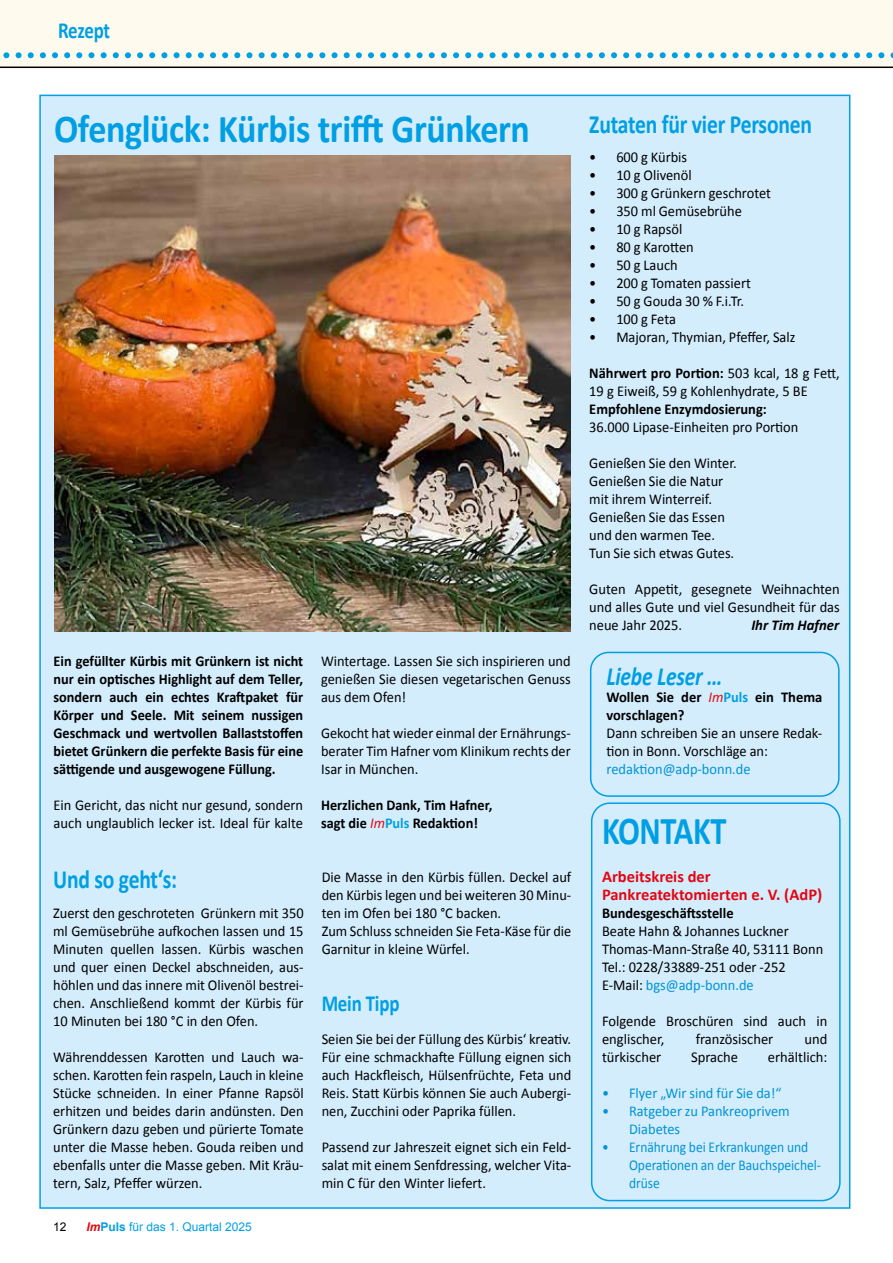
<style>
.page{position:relative;width:893px;height:1263px;background:#fff}
.page>*{position:absolute;margin:0;border:0;box-sizing:border-box;transform-origin:0 0}
.t1{font:700 39.6px "Calibri";letter-spacing:-.01em;color:#009fe3;scale:.91 1}
.t2{font:700 39.6px "Calibri";letter-spacing:-.01em;color:#009fe3;scale:.82 1}
.t3{font:700 26.4px "Calibri";letter-spacing:-.01em;color:#009fe3;scale:.82 1}
.t4{font:italic 700 26.4px "Calibri";letter-spacing:-.01em;color:#009fe3;scale:.82 1}
.t5{font:700 23.1px "Calibri";letter-spacing:-.01em;color:#009fe3;scale:.82 1}
.t6{font:700 16.5px/18px "Calibri";color:#e30613}
.t7{font:15px/18px "Calibri";color:#000;scale:.96 1}
.t8{font:700 15px/18px "Calibri";color:#000;text-align:justify;scale:.95 1}
.t9{font:15px/18px "Calibri";color:#000}
.t10{font:15px/18px "Calibri";color:#000;text-align:justify;scale:.95 1}
.t11{font:15px/18px "Calibri";color:#0093d6;scale:.96 1}
.t12{font:15px/18px "Calibri";color:#0093d6;scale:.9 1}
.t13{font:700 15px "Calibri";color:#000;scale:.96 1}
.t14{font:700 15px/18px "Calibri";color:#000}
.t15{font:italic 700 15px "Calibri";color:#000}
.t16{font:12px "Arial";color:#009fe3}
.t17{font:12px "Arial";color:#000}
.s1{font-weight:700;font-style:italic;color:#e30613}
.s2{font-weight:700}
.s3{font-weight:400;font-style:italic;color:#e30613}
.s4{color:#009fe3}
.s5{color:#0093d6}
</style>
<div class="page">
<div style="left:0;top:0;width:893px;height:68px;background:#fffaee"></div>
<svg style="left:0;top:52px;width:893px;height:6px;background:#9fd7e9"></svg>
<div style="left:39px;top:95px;width:811px;height:1114px;background:#d4edfc;border:2px solid #009fe3"></div>
<div style="left:591px;top:802px;width:250px;height:399px;border:2px solid #009fe3;border-radius:18px"></div>
<img style="left:54px;top:155px;width:517px;height:476px">
<div style="left:590px;top:652px;width:250px;height:145px;border:2px solid #009fe3;border-radius:18px"></div>
<h3 class="t5" style="left:58px;top:15px;width:65px">Rezept</h3>
<h1 class="t1" style="left:54px;top:103px;width:524px">Ofenglück: Kürbis trifft Grünkern</h1>
<p class="t8" style="left:54px;top:652px;width:264px">Ein gefüllter Kürbis mit Grünkern ist nicht nur ein optisches Highlight auf dem Teller, sondern auch ein echtes Kraftpaket für Körper und Seele. Mit seinem nussigen Geschmack und wertvollen Ballaststoffen bietet Grünkern die perfekte Basis für eine sättigende und ausgewogene Füllung.</p>
<p class="t7" style="left:54px;top:796px;width:262px">Ein Gericht, das nicht nur gesund, sondern auch unglaublich lecker ist. Ideal für kalte</p>
<h2 class="t3" style="left:53px;top:862px;width:153px">Und so geht‘s:</h2>
<p class="t7" style="left:53px;top:904px;width:262px;text-align:justify">Zuerst den geschroteten Grünkern mit 350 ml Gemüsebrühe aufkochen lassen und 15<br>Minuten quellen lassen. Kürbis waschen und quer einen Deckel abschneiden, aus&shy;höhlen und das innere mit Olivenöl bestrei&shy;chen. Anschließend kommt der Kürbis für 10 Minuten bei 180 °C in den Ofen.</p>
<p class="t7" style="left:53px;top:1048px;width:262px;text-align:justify">Währenddessen Karotten und Lauch wa&shy;schen. Karotten fein raspeln, Lauch in kleine Stücke schneiden. In einer Pfanne Rapsöl erhitzen und beides darin andünsten. Den Grünkern dazu geben und pürierte Tomate unter die Masse heben. Gouda reiben und ebenfalls unter die Masse geben. Mit Kräu&shy;tern, Salz, Pfeffer würzen.</p>
<p class="t17" style="left:53px;top:1219px;width:15px">12</p>
<p class="t16" style="left:86px;top:1219px;width:167px"><span class="s1">Im</span><span class="s2">Puls</span> für das 1. Quartal 2025</p>
<p class="t7" style="left:321px;top:652px;width:261px;text-align:justify">Wintertage. Lassen Sie sich inspirieren und genießen Sie diesen vegetarischen Genuss aus dem Ofen!</p>
<p class="t10" style="left:321px;top:724px;width:264px">Gekocht hat wieder einmal der Ernährungs&shy;berater Tim Hafner vom Klinikum rechts der Isar in München.</p>
<p class="t8" style="left:321px;top:796px;width:182px">Herzlichen Dank, Tim Hafner, sagt die <span class="s3">Im</span><span class="s4">Puls</span> Redaktion!</p>
<p class="t7" style="left:322px;top:868px;width:262px">Die Masse in den Kürbis füllen. Deckel auf den Kürbis legen und bei weiteren 30 Minu&shy;ten im Ofen bei 180 °C backen.<br>Zum Schluss schneiden Sie Feta-Käse für die Garnitur in kleine Würfel.</p>
<h3 class="t5" style="left:322px;top:989px;width:96px">Mein Tipp</h3>
<p class="t7" style="left:322px;top:1030px;width:262px;text-align:justify">Seien Sie bei der Füllung des Kürbis‘ kreativ.<br>Für eine schmackhafte Füllung eignen sich auch Hackfleisch, Hülsenfrüchte, Feta und Reis. Statt Kürbis können Sie auch Aubergi&shy;nen, Zucchini oder Paprika füllen.</p>
<p class="t7" style="left:322px;top:1138px;width:262px;text-align:justify">Passend zur Jahreszeit eignet sich ein Feld&shy;salat mit einem Senfdressing, welcher Vita&shy;min C für den Winter liefert.</p>
<h2 class="t3" style="left:589px;top:107px;width:273px">Zutaten für vier Personen</h2>
<p class="t7" style="left:589px;top:148px;width:103px">• 600 g Kürbis</p>
<p class="t7" style="left:589px;top:166px;width:108px">• 10 g Olivenöl</p>
<p class="t7" style="left:589px;top:184px;width:191px">• 300 g Grünkern geschrotet</p>
<p class="t7" style="left:589px;top:202px;width:160px">• 350 ml Gemüsebrühe</p>
<p class="t7" style="left:589px;top:220px;width:98px">• 10 g Rapsöl</p>
<p class="t7" style="left:589px;top:238px;width:110px">• 80 g Karotten</p>
<p class="t7" style="left:589px;top:256px;width:94px">• 50 g Lauch</p>
<p class="t7" style="left:589px;top:274px;width:170px">• 200 g Tomaten passiert</p>
<p class="t7" style="left:589px;top:292px;width:163px">• 50 g Gouda 30 % F.i.Tr.</p>
<p class="t7" style="left:589px;top:310px;width:92px">• 100 g Feta</p>
<p class="t7" style="left:589px;top:328px;width:216px">• Majoran, Thymian, Pfeffer, Salz</p>
<p class="t7" style="left:589px;top:364px;width:262px"><span class="s2">Nährwert pro Portion:</span> 503 kcal, 18 g Fett,<br>19 g Eiweiß, 59 g Kohlenhydrate, 5 BE</p>
<p class="t13" style="left:589px;top:399px;width:186px">Empfohlene Enzymdosierung:</p>
<p class="t7" style="left:589px;top:418px;width:219px">36.000 Lipase-Einheiten pro Portion</p>
<p class="t7" style="left:589px;top:454px;width:155px">Genießen Sie den Winter.<br>Genießen Sie die Natur mit ihrem Winterreif.<br>Genießen Sie das Essen und den warmen Tee.<br>Tun Sie sich etwas Gutes.</p>
<p class="t9" style="left:589px;top:580px;width:252px;text-align:justify">Guten Appetit, gesegnete Weihnachten und alles Gute und viel Gesundheit für das neue Jahr 2025.</p>
<p class="t15" style="left:751px;top:615px;width:90px">Ihr Tim Hafner</p>
<h2 class="t4" style="left:607px;top:659px;width:143px">Liebe Leser …</h2>
<p class="t14" style="left:607px;top:688px;width:217px">Wollen Sie der <span class="s3">Im</span><span class="s4">Puls</span> ein Thema vorschlagen?</p>
<p class="t7" style="left:607px;top:724px;width:226px">Dann schreiben Sie an unsere Redak&shy;tion in Bonn. Vorschläge an:</p>
<p class="t11" style="left:607px;top:760px;width:152px">redaktion@adp-bonn.de</p>
<h1 class="t2" style="left:602px;top:806px;width:153px">KONTAKT</h1>
<p class="t6" style="left:602px;top:868px;width:222px">Arbeitskreis der<br>Pankreatektomierten e. V. (AdP)</p>
<p class="t13" style="left:602px;top:903px;width:139px">Bundesgeschäftsstelle</p>
<p class="t7" style="left:602px;top:922px;width:232px">Beate Hahn &amp; Johannes Luckner<br>Thomas-Mann-Straße 40, 53111 Bonn<br>Tel.: 0228/33889-251 oder -252<br>E-Mail: <span class="s5">bgs@adp-bonn.de</span></p>
<p class="t9" style="left:602px;top:1012px;width:227px">Folgende Broschüren sind auch in englischer,</p>
<p class="t9" style="left:696px;top:1030px;width:79px">französischer</p>
<p class="t9" style="left:804px;top:1030px;width:24px">und</p>
<p class="t9" style="left:602px;top:1048px;width:61px">türkischer</p>
<p class="t9" style="left:691px;top:1048px;width:49px">Sprache</p>
<p class="t9" style="left:768px;top:1048px;width:61px">erhältlich:</p>
<p class="t11" style="left:602px;top:1084px;width:188px">• Flyer „Wir sind für Sie da!“</p>
<p class="t11" style="left:629px;top:1102px;width:169px;text-indent:-27px">• Ratgeber zu Pankreoprivem<br>Diabetes</p>
<p class="t12" style="left:629px;top:1138px;width:215px;text-indent:-27px">• Ernährung bei Erkrankungen und<br>Operationen an der Bauchspeichel&shy;drüse</p>
</div>
